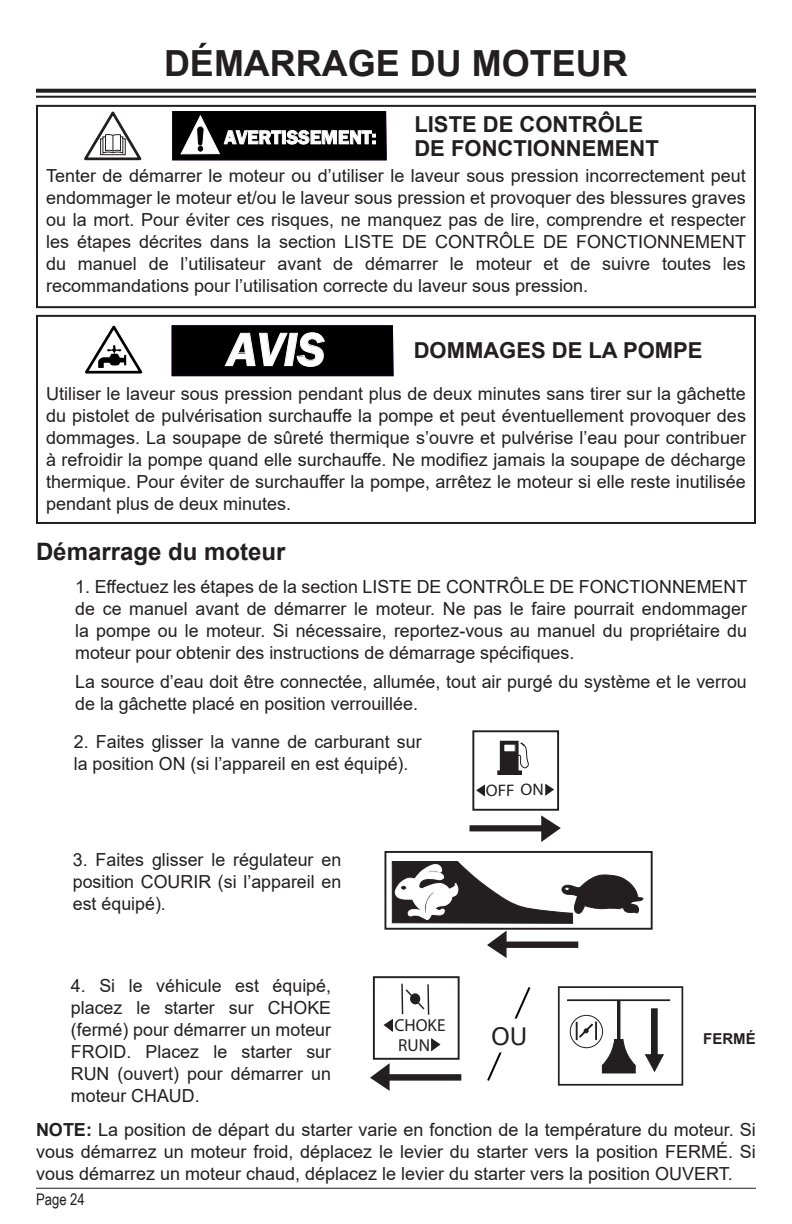
<style>
.page{position:relative;width:792px;height:1224px;background:#fff}
.page>*{position:absolute;margin:0;border:0;box-sizing:border-box;transform-origin:0 0}
.t1{font:italic 600 48.4px "Franklin Gothic";color:#fff}
.t2{font:700 36px "Arial";color:#231f20}
.t3{font:700 24px "Arial";color:#231f20}
.t4{font:24px "MS Reference Sans Serif";color:#231f20}
.t5{font:700 22px/24px "Arial";color:#231f20}
.t6{font:600 19.8px "Franklin Gothic";color:#fff}
.t7{font:18px/22px "Arial";color:#231f20;text-align:justify}
.t8{font:17.4px/20px "Myriad Pro";color:#231f20}
.t9{font:16.8px "Myriad Pro";color:#231f20}
.t10{font:16px "Arial Narrow";color:#231f20}
.t11{font:700 15px "Arial";color:#231f20}
.s1{font-weight:700}
</style>
<div class="page">
<hr style="left:36px;top:1188px;width:720px;height:1px;background:#231f20">
<svg style="left:36px;top:89px;width:720px;height:4px;background:#332f30"></svg>
<hr style="left:36px;top:96px;width:720px;height:2px;background:#231f20">
<svg style="left:545px;top:784px;width:9px;height:12px"></svg>
<svg style="left:476px;top:784px;width:9px;height:13px"></svg>
<hr style="left:498px;top:771px;width:23px;height:3px;background:#231f20">
<div style="left:497px;top:770px;width:25px;height:5px;border:1px solid #231f20"></div>
<div style="left:500px;top:741px;width:18px;height:30px;background:#231f20"></div>
<div style="left:504px;top:744px;width:11px;height:8px;background:#fff"></div>
<div style="left:503px;top:744px;width:13px;height:8px;border:1px solid #231f20"></div>
<svg style="left:518px;top:742px;width:11px;height:27px"></svg>
<div style="left:472px;top:730px;width:87px;height:81px;border:2px solid #231f20"></div>
<svg style="left:540px;top:815px;width:21px;height:27px"></svg>
<div style="left:470px;top:825px;width:81px;height:6px;border:2px solid #231f20"></div>
<div style="left:384px;top:851px;width:269px;height:79px;border:2px solid #231f20"></div>
<svg style="left:392px;top:861px;width:251px;height:97px"></svg>
<div style="left:497px;top:942px;width:81px;height:6px;border:2px solid #231f20"></div>
<div style="left:36px;top:315px;width:720px;height:209px;border:2px solid #231f20"></div>
<svg style="left:85px;top:326px;width:57px;height:48px"></svg>
<div style="left:172px;top:325px;width:222px;height:51px;background:#000"></div>
<div style="left:36px;top:105px;width:720px;height:203px;border:2px solid #231f20"></div>
<svg style="left:84px;top:111px;width:58px;height:49px"></svg>
<svg style="left:172px;top:111px;width:215px;height:49px;background:#111011"></svg>
<svg style="left:401px;top:983px;width:29px;height:32px"></svg>
<div style="left:410px;top:994px;width:10px;height:10px;background:#231f20;border-radius:4px"></div>
<div style="left:410px;top:993px;width:11px;height:12px;border:1px solid #231f20;border-radius:4px"></div>
<svg style="left:383px;top:1018px;width:10px;height:14px"></svg>
<svg style="left:431px;top:1038px;width:10px;height:14px"></svg>
<div style="left:373px;top:976px;width:87px;height:84px;border:2px solid #231f20"></div>
<svg style="left:370px;top:1063px;width:20px;height:28px"></svg>
<div style="left:381px;top:1075px;width:80px;height:5px;background:#231f20"></div>
<div style="left:380px;top:1074px;width:81px;height:7px;border:2px solid #231f20"></div>
<svg style="left:487px;top:987px;width:44px;height:94px"></svg>
<div style="left:488px;top:1022px;width:43px;height:27px;background:#fff"></div>
<div style="left:602px;top:1066px;width:33px;height:7px;background:#231f20"></div>
<div style="left:567px;top:1000px;width:103px;height:1px;border:1px solid #231f20"></div>
<div style="left:617px;top:1001px;width:3px;height:39px;border:1px solid #231f20"></div>
<div style="left:652px;top:1009px;width:5px;height:46px;background:#231f20"></div>
<div style="left:651px;top:1009px;width:6px;height:46px;border:1px solid #231f20"></div>
<svg style="left:645px;top:1054px;width:19px;height:18px"></svg>
<div style="left:570px;top:1015px;width:33px;height:33px;border:1px solid #231f20;border-radius:50%"></div>
<svg style="left:576px;top:1022px;width:60px;height:44px"></svg>
<div style="left:558px;top:986px;width:125px;height:100px;border:2px solid #231f20"></div>
<h2 class="t2" style="left:164px;top:38px;width:465px">DÉMARRAGE DU MOTEUR</h2>
<p class="t6" style="left:224px;top:125px;width:154px">AVERTISSEMENT:</p>
<p class="t5" style="left:414px;top:112px;width:246px">LISTE DE CONTRÔLE<br>DE FONCTIONNEMENT</p>
<p class="t7" style="left:46px;top:165px;width:702px">Tenter de démarrer le moteur ou d’utiliser le laveur sous pression incorrectement peut endommager le moteur et/ou le laveur sous pression et provoquer des blessures graves ou la mort. Pour éviter ces risques, ne manquez pas de lire, comprendre et respecter les étapes décrites dans la section LISTE DE CONTRÔLE DE FONCTIONNEMENT du manuel de l’utilisateur avant de démarrer le moteur et de suivre toutes les recommandations pour l’utilisation correcte du laveur sous pression.</p>
<h1 class="t1" style="left:227px;top:318px;width:100px">AVIS</h1>
<p class="t5" style="left:414px;top:339px;width:290px">DOMMAGES DE LA POMPE</p>
<p class="t7" style="left:46px;top:382px;width:701px">Utiliser le laveur sous pression pendant plus de deux minutes sans tirer sur la gâchette du pistolet de pulvérisation surchauffe la pompe et peut éventuellement provoquer des dommages. La soupape de sûreté thermique s’ouvre et pulvérise l’eau pour contribuer à refroidir la pompe quand elle surchauffe. Ne modifiez jamais la soupape de décharge thermique. Pour éviter de surchauffer la pompe, arrêtez le moteur si elle reste inutilisée pendant plus de deux minutes.</p>
<h3 class="t3" style="left:36px;top:535px;width:251px">Démarrage du moteur</h3>
<p class="t7" style="left:75px;top:576px;width:674px">1. Effectuez les étapes de la section LISTE DE CONTRÔLE DE FONCTIONNEMENT de ce manuel avant de démarrer le moteur. Ne pas le faire pourrait endommager la pompe ou le moteur. Si nécessaire, reportez-vous au manuel du propriétaire du moteur pour obtenir des instructions de démarrage spécifiques.</p>
<p class="t7" style="left:75px;top:671px;width:673px">La source d’eau doit être connectée, allumée, tout air purgé du système et le verrou de la gâchette placé en position verrouillée.</p>
<p class="t7" style="left:74px;top:730px;width:349px">2. Faites glisser la vanne de carburant sur la position ON (si l’appareil en est équipé).</p>
<p class="t7" style="left:73px;top:848px;width:270px">3. Faites glisser le régulateur en position COURIR (si l’appareil en est équipé).</p>
<p class="t7" style="left:71px;top:975px;width:262px">4. Si le véhicule est équipé, placez le starter sur CHOKE (fermé) pour démarrer un moteur FROID. Placez le starter sur RUN (ouvert) pour démarrer un moteur CHAUD.</p>
<p class="t8" style="left:394px;top:1015px;width:53px">CHOKE<br>RUN</p>
<p class="t9" style="left:486px;top:780px;width:59px">OFF ON</p>
<h3 class="t4" style="left:491px;top:1021px;width:38px">OU</h3>
<p class="t11" style="left:703px;top:1028px;width:54px">FERMÉ</p>
<p class="t7" style="left:36px;top:1118px;width:721px"><span class="s1">NOTE:</span> La position de départ du starter varie en fonction de la température du moteur. Si vous démarrez un moteur froid, déplacez le levier du starter vers la position FERMÉ. Si vous démarrez un moteur chaud, déplacez le levier du starter vers la position OUVERT.</p>
<p class="t10" style="left:36px;top:1187px;width:50px">Page 24</p>
</div>
